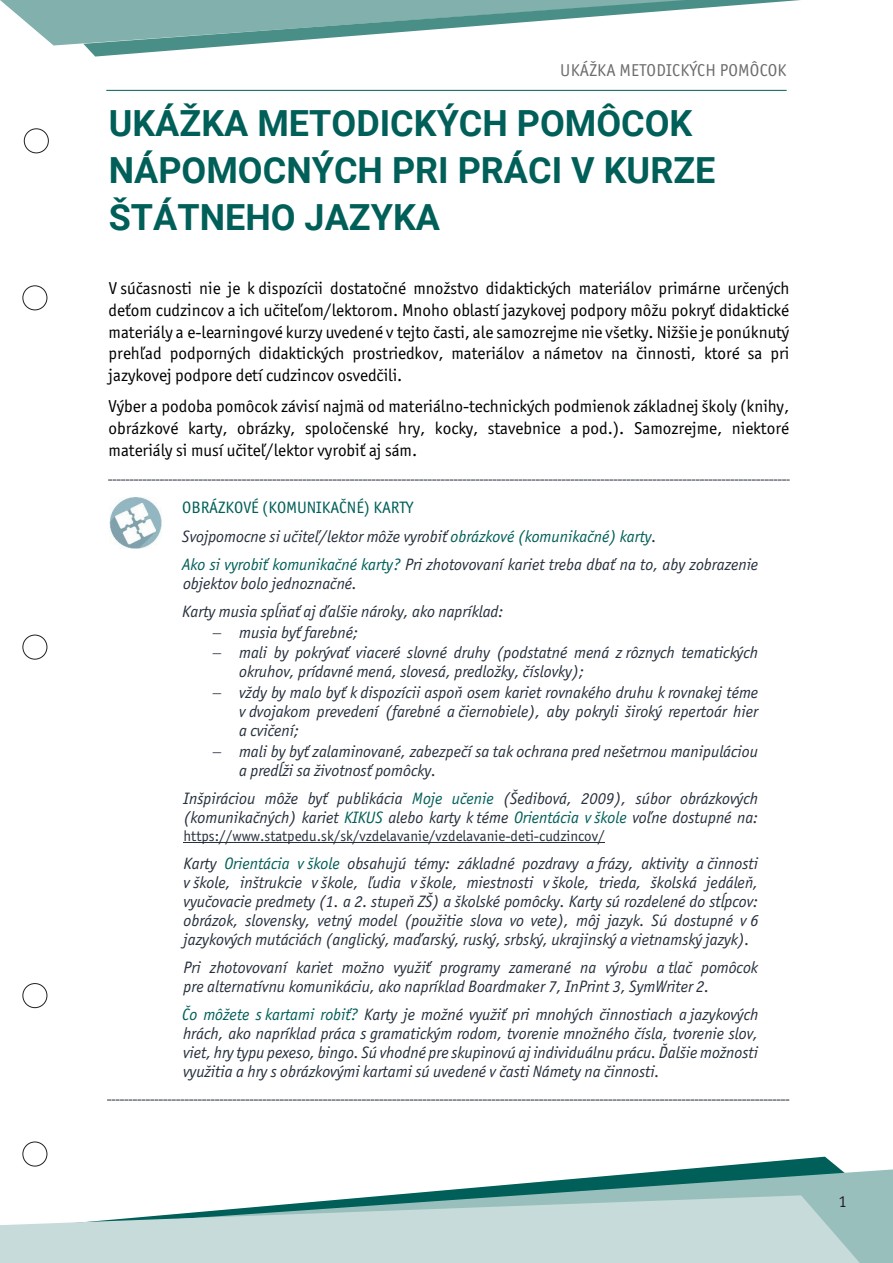
<style>
.page{position:relative;width:893px;height:1263px;background:#fff}
.page>*{position:absolute;margin:0;border:0;box-sizing:border-box;transform-origin:0 0}
.t1{font:700 36px/46.7px "Roboto";color:#005f58}
.t2{font:17.25px/21.8px "Officina Sans Itc TOT";color:#000;text-align:justify}
.t3{font:17.25px "Officina Sans Itc TOT";letter-spacing:.015em;color:#6c6d70}
.t4{font:italic 16.5px/19px "Officina Sans Itc TOT";color:#27303d}
.t5{font:16.5px "Officina Sans Itc TOT";color:#231f20}
.t6{font:15px "Officina Sans Itc TOT";letter-spacing:.005em;color:#27303d}
.s1{font-style:normal;color:#005f58}
.s2{color:#005f58}
</style>
<div class="page">
<svg style="left:38px;top:1157px;width:802px;height:12px"></svg>
<div style="left:24px;top:129px;width:25px;height:24px;border:1px solid #231f20;border-radius:50%"></div>
<div style="left:23px;top:286px;width:24px;height:24px;border:1px solid #231f20;border-radius:50%"></div>
<div style="left:23px;top:635px;width:24px;height:24px;border:1px solid #231f20;border-radius:50%"></div>
<div style="left:23px;top:983px;width:24px;height:25px;border:1px solid #231f20;border-radius:50%"></div>
<div style="left:23px;top:1142px;width:24px;height:24px;border:1px solid #231f20;border-radius:50%"></div>
<svg style="left:0;top:0;width:800px;height:57px"></svg>
<svg style="left:392px;top:1169px;width:501px;height:94px"></svg>
<svg style="left:0;top:1195px;width:860px;height:68px;background:#c1d8d6"></svg>
<hr style="left:106px;top:90px;width:681px;height:1px;background:#005f58">
<hr style="left:184px;top:842px;width:421px;height:1px;background:#27303d">
<svg style="left:109px;top:480px;width:680px;height:1px"></svg>
<svg style="left:108px;top:1100px;width:681px;height:1px"></svg>
<img style="left:110px;top:497px;width:51px;height:51px">
<p class="t3" style="left:560px;top:60px;width:228px">UKÁŽKA METODICKÝCH POMÔCOK</p>
<p class="t1" style="left:109px;top:99px;width:608px">UKÁŽKA METODICKÝCH POMÔCOK<br>NÁPOMOCNÝCH PRI PRÁCI V KURZE<br>ŠTÁTNEHO JAZYKA</p>
<p class="t2" style="left:109px;top:277px;width:682px">V súčasnosti nie je k dispozícii dostatočné množstvo didaktických materiálov primárne určených deťom cudzincov a ich učiteľom/lektorom. Mnoho oblastí jazykovej podpory môžu pokryť didaktické materiály a e-learningové kurzy uvedené v tejto časti, ale samozrejme nie všetky. Nižšie je ponúknutý prehľad podporných didaktických prostriedkov, materiálov a námetov na činnosti, ktoré sa pri jazykovej podpore detí cudzincov osvedčili.</p>
<p class="t2" style="left:109px;top:396px;width:682px">Výber a podoba pomôcok závisí najmä od materiálno-technických podmienok základnej školy (knihy, obrázkové karty, obrázky, spoločenské hry, kocky, stavebnice a pod.). Samozrejme, niektoré materiály si musí učiteľ/lektor vyrobiť aj sám.</p>
<p class="t4" style="left:182px;top:494px;width:577px;line-height:28px"><span class="s1">OBRÁZKOVÉ (KOMUNIKAČNÉ) KARTY<br></span>Svojpomocne si učiteľ/lektor môže vyrobiť <span class="s2">obrázkové (komunikačné) karty</span>.<br><span class="s2">Ako si vyrobiť komunikačné karty?</span> Pri zhotovovaní kariet treba dbať na to, aby zobrazenie</p>
<p class="t4" style="left:182px;top:569px;width:323px;line-height:28px">objektov bolo jednoznačné.<br>Karty musia spĺňať aj ďalšie nároky, ako napríklad:</p>
<p class="t4" style="left:213px;top:622px;width:547px;line-height:20.7px">− musia byť farebné;<br>− mali by pokrývať viaceré slovné druhy (podstatné mená z rôznych tematických</p>
<p class="t4" style="left:213px;top:662px;width:547px;line-height:20.9px;text-indent:27px">okruhov, prídavné mená, slovesá, predložky, číslovky);<br>− vždy by malo byť k dispozícii aspoň osem kariet rovnakého druhu k rovnakej téme</p>
<p class="t4" style="left:239px;top:703px;width:520px">v dvojakom prevedení (farebné a čiernobiele), aby pokryli široký repertoár hier a cvičení;</p>
<p class="t4" style="left:239px;top:742px;width:520px;text-indent:-27px">− mali by byť zalaminované, zabezpečí sa tak ochrana pred nešetrnou manipuláciou a predĺži sa životnosť pomôcky.</p>
<p class="t4" style="left:183px;top:789px;width:576px">Inšpiráciou môže byť publikácia <span class="s2">Moje učenie</span> (Šedibová, 2009), súbor obrázkových (komunikačných) kariet <span class="s2">KIKUS</span> alebo karty k téme <span class="s2">Orientácia v škole</span> voľne dostupné na:</p>
<p class="t6" style="left:184px;top:828px;width:423px">https://www.statpedu.sk/sk/vzdelavanie/vzdelavanie-deti-cudzincov/</p>
<p class="t4" style="left:184px;top:854px;width:576px;text-align:justify">Karty <span class="s2">Orientácia v škole</span> obsahujú témy: základné pozdravy a frázy, aktivity a činnosti v škole, inštrukcie v škole, ľudia v škole, miestnosti v škole, trieda, školská jedáleň, vyučovacie predmety (1. a 2. stupeň ZŠ) a školské pomôcky. Karty sú rozdelené do stĺpcov: obrázok, slovensky, vetný model (použitie slova vo vete), môj jazyk. Sú dostupné v 6 jazykových mutáciách (anglický, maďarský, ruský, srbský, ukrajinský a vietnamský jazyk).</p>
<p class="t4" style="left:184px;top:958px;width:576px">Pri zhotovovaní kariet možno využiť programy zamerané na výrobu a tlač pomôcok pre alternatívnu komunikáciu, ako napríklad Boardmaker 7, InPrint 3, SymWriter 2.</p>
<p class="t4" style="left:182px;top:1005px;width:578px;text-align:justify"><span class="s2">Čo môžete s kartami robiť?</span> Karty je možné využiť pri mnohých činnostiach a jazykových hrách, ako napríklad práca s gramatickým rodom, tvorenie množného čísla, tvorenie slov, viet, hry typu pexeso, bingo. Sú vhodné pre skupinovú aj individuálnu prácu. Ďalšie možnosti využitia a hry s obrázkovými kartami sú uvedené v časti Námety na činnosti.</p>
<p class="t5" style="left:838px;top:1192px;width:10px">1</p>
</div>
